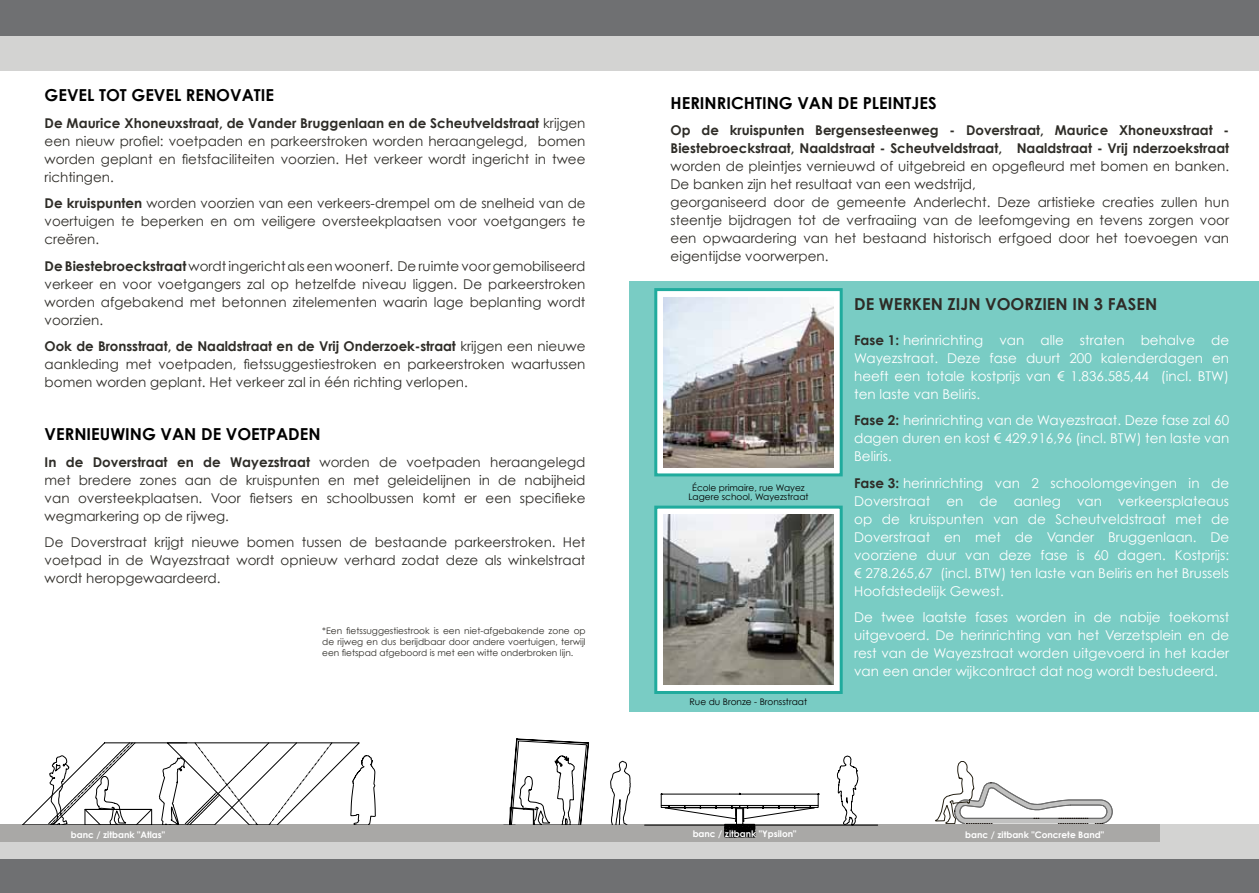
<style>
.page{position:relative;width:1259px;height:893px;background:#fff}
.page>*{position:absolute;margin:0;border:0;box-sizing:border-box;transform-origin:0 0}
.t1{font:700 16.5px "Century Gothic";color:#000}
.t2{font:700 16.5px "Century Gothic";color:#2e2c27}
.t3{font:13.5px/18px "Century Gothic";color:#2e2c27;text-align:justify}
.t4{font:13.5px/18px "Century Gothic";color:#fff;text-align:justify}
.t5{font:700 13.5px/18px "Century Gothic";color:#2e2c27}
.t6{font:9px/10.8px "Century Gothic";color:#2e2c27;text-align:justify}
.t7{font:9px/9px "Century Gothic";color:#000;text-align:center}
.t8{font:700 9px "Century Gothic";color:#fff}
.s1{font-weight:700}
.s2{font-weight:700;color:#2e2c27}
</style>
<div class="page">
<div style="left:0;top:859px;width:1259px;height:34px;background:#6f7072"></div>
<div style="left:0;top:825px;width:1259px;height:34px;background:#d3d3d2"></div>
<div style="left:0;top:825px;width:1159px;height:17px;background:#a9a8a6"></div>
<div style="left:629px;top:281px;width:630px;height:431px;background:#79ccc4"></div>
<div style="left:0;top:0;width:1259px;height:37px;background:#6f7072"></div>
<div style="left:0;top:37px;width:1259px;height:34px;background:#d3d3d2"></div>
<svg style="left:654px;top:288px;width:189px;height:189px;background:#acdbd6"></svg>
<img style="left:663px;top:297px;width:170px;height:170px">
<svg style="left:654px;top:505px;width:189px;height:189px;background:#adddd8"></svg>
<img style="left:663px;top:515px;width:170px;height:170px">
<hr style="left:644px;top:825px;width:233px;height:1px;background:#000">
<svg style="left:661px;top:756px;width:197px;height:82px"></svg>
<svg style="left:935px;top:761px;width:177px;height:62px"></svg>
<svg style="left:610px;top:761px;width:20px;height:64px"></svg>
<svg style="left:503px;top:739px;width:86px;height:86px"></svg>
<svg style="left:22px;top:742px;width:353px;height:83px"></svg>
<p class="t1" style="left:45px;top:85px;width:65px">Geveltot</p>
<p class="t1" style="left:131px;top:85px;width:66px">gevel reno</p>
<p class="t1" style="left:230px;top:85px;width:21px">vatie</p>
<p class="t3" style="left:45px;top:114px;width:542px"><span class="s1">De Maurice Xhoneuxstraat, de Vander Bruggenlaan en de Scheutveldstraat</span> krijgen een nieuw profiel: voetpaden en parkeerstroken worden heraangelegd, bomen worden geplant en fietsfaciliteiten voorzien. Het verkeer wordt ingericht in twee richtingen.</p>
<p class="t3" style="left:45px;top:194px;width:542px"><span class="s1">De kruispunten</span> worden voorzien van een verkeers-drempel om de snelheid van de voertuigen te beperken en om veiligere oversteekplaatsen voor voetgangers te creëren.</p>
<p class="t3" style="left:45px;top:257px;width:542px"><span class="s1">De Biestebroeckstraat</span> wordt ingericht als een woonerf. De ruimte voor gemobiliseerd verkeer en voor voetgangers zal op hetzelfde niveau liggen. De parkeerstroken worden afgebakend met betonnen zitelementen waarin lage beplanting wordt voorzien.</p>
<p class="t3" style="left:45px;top:337px;width:542px"><span class="s1">Ook de Bronsstraat, de Naaldstraat en de Vrij Onderzoek-straat</span> krijgen een nieuwe aankleding met voetpaden, fietssuggestiestroken en parkeerstroken waartussen bomen worden geplant. Het verkeer zal in één richting verlopen.</p>
<p class="t1" style="left:45px;top:424px;width:11px">Vernieuwin</p>
<p class="t1" style="left:142px;top:424px;width:146px">g van de voetpaden</p>
<p class="t3" style="left:45px;top:453px;width:542px"><span class="s1">In de Doverstraat en de Wayezstraat</span> worden de voetpaden heraangelegd met bredere zones aan de kruispunten en met geleidelijnen in de nabijheid van oversteekplaatsen. Voor fietsers en schoolbussen komt er een specifieke wegmarkering op de rijweg.</p>
<p class="t3" style="left:45px;top:533px;width:542px">De Doverstraat krijgt nieuwe bomen tussen de bestaande parkeerstroken. Het voetpad in de Wayezstraat wordt opnieuw verhard zodat deze als winkelstraat wordt heropgewaardeerd.</p>
<p class="t6" style="left:322px;top:625px;width:265px">*Een fietssuggestiestrook is een niet-afgebakende zone op de rijweg en dus berijdbaar door andere voertuigen, terwijl een fietspad afgeboord is met een witte onderbroken lijn.</p>
<p class="t1" style="left:670px;top:92px;width:10px">Herinric</p>
<p class="t1" style="left:744px;top:92px;width:137px">hting van de pleint</p>
<p class="t1" style="left:911px;top:92px;width:17px">jes</p>
<p class="t5" style="left:670px;top:121px;width:560px">Op de kruispunten Bergensesteenweg - Doverstraat, Maurice Xhoneuxstraat -<br>Biestebroeckstraat, Naaldstraat - Scheutveldstraat, Naaldstraat - Vrij nderzoekstraat</p>
<p class="t3" style="left:670px;top:157px;width:560px;text-align:left">worden de pleintjes vernieuwd of uitgebreid en opgefleurd met bomen en banken.<br>De banken zijn het resultaat van een wedstrijd,<br>georganiseerd door de gemeente Anderlecht. Deze artistieke creaties zullen hun steentje bijdragen tot de verfraaiing van de leefomgeving en tevens zorgen voor een opwaardering van het bestaand historisch erfgoed door het toevoegen van eigentijdse voorwerpen.</p>
<p class="t2" style="left:854px;top:293px;width:37px">De wer</p>
<p class="t2" style="left:912px;top:293px;width:98px">ken zijn voor</p>
<p class="t2" style="left:1034px;top:293px;width:17px">zien</p>
<p class="t2" style="left:1072px;top:293px;width:55px">in 3 fasen</p>
<p class="t4" style="left:854px;top:330px;width:376px"><span class="s2">Fase 1:</span> herinrichting van alle straten behalve de Wayezstraat. Deze fase duurt 200 kalenderdagen en heeft een totale kostprijs van € 1.836.585,44 (incl. BTW) ten laste van Beliris.</p>
<p class="t4" style="left:854px;top:411px;width:376px"><span class="s2">Fase 2:</span> herinrichting van de Wayezstraat. Deze fase zal 60 dagen duren en kost € 429.916,96 (incl. BTW) ten laste van Beliris.</p>
<p class="t4" style="left:854px;top:473px;width:376px"><span class="s2">Fase 3:</span> herinrichting van 2 schoolomgevingen in de Doverstraat en de aanleg van verkeersplateaus op de kruispunten van de Scheutveldstraat met de Doverstraat en met de Vander Bruggenlaan. De voorziene duur van deze fase is 60 dagen. Kostprijs: € 278.265,67 (incl. BTW) ten laste van Beliris en het Brussels Hoofdstedelijk Gewest.</p>
<p class="t4" style="left:854px;top:608px;width:376px">De twee laatste fases worden in de nabije toekomst uitgevoerd. De herinrichting van het Verzetsplein en de rest van de Wayezstraat worden uitgevoerd in het kader van een ander wijkcontract dat nog wordt bestudeerd.</p>
<p class="t7" style="left:688px;top:483px;width:122px">École primaire, rue Wayez<br>Lagere school, Wayezstraat</p>
<p class="t7" style="left:689px;top:697px;width:119px">Rue du Bronze - Bronsstraat</p>
<p class="t8" style="left:71px;top:829px;width:96px">banc / zitbank "Atlas"</p>
<p class="t8" style="left:692px;top:828px;width:105px">banc / zitbank "Ypsilon"</p>
<p class="t8" style="left:965px;top:829px;width:140px">banc / zitbank "Concrete Band"</p>
</div>
